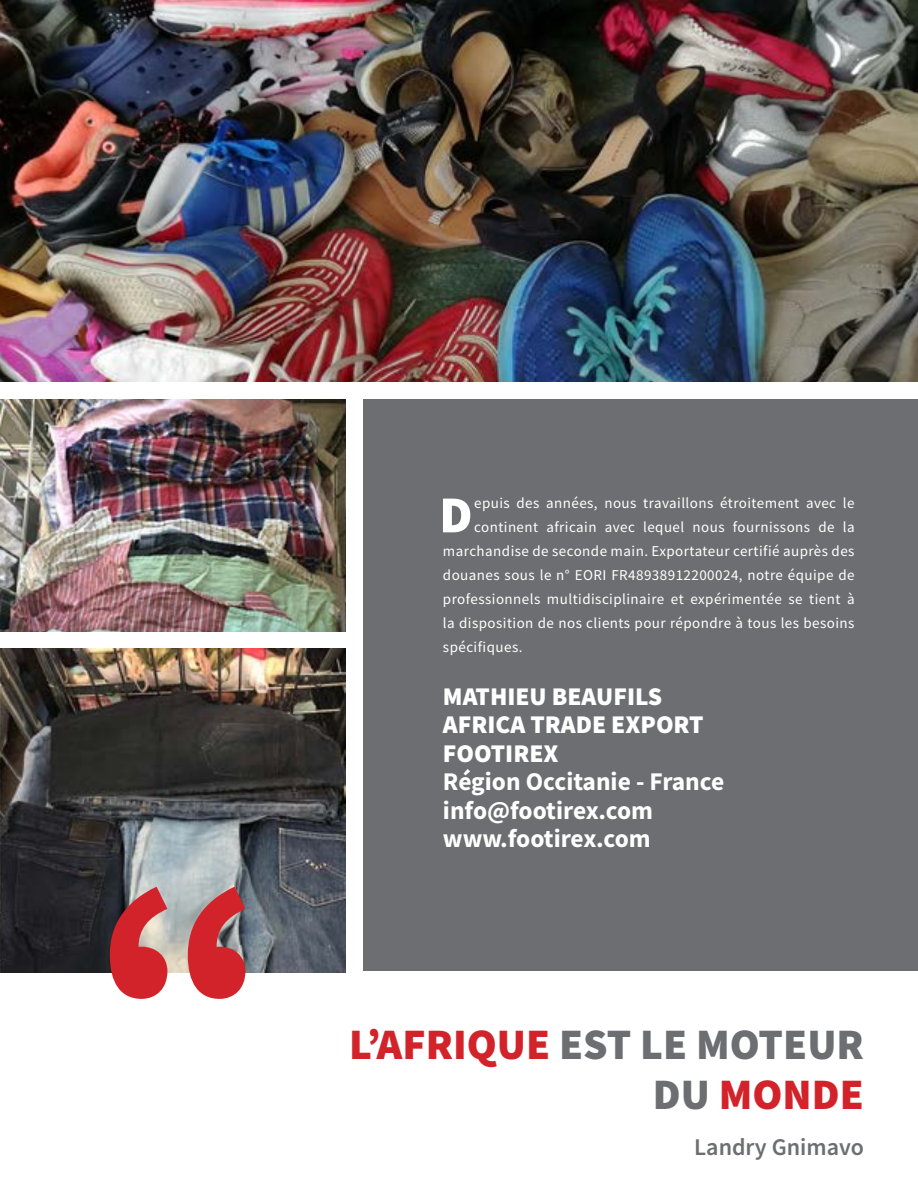
<style>
.page{position:relative;width:918px;height:1188px;background:#fff}
.page>*{position:absolute;margin:0;border:0;box-sizing:border-box;transform-origin:0 0}
.t1{font:900 300px "Source Sans Pro";color:#d2232a}
.t2{font:900 51.9px "Source Sans Pro";color:#fff}
.t3{font:900 43.5px "Source Sans Pro";color:#6d6e71}
.t4{font:900 43.5px "Source Sans Pro";color:#d2232a}
.t5{font:700 25.5px/28.5px "Source Sans Pro";color:#fff}
.t6{font:900 25.5px/28.5px "Source Sans Pro";color:#fff}
.t7{font:600 24px "Source Sans Pro";color:#6d6e71}
.t8{font:15px "Source Sans Pro";letter-spacing:.03em;color:#fff}
.s1{color:#d2232a}
.s2{color:#6d6e71}
</style>
<div class="page">
<div style="left:363px;top:399px;width:555px;height:572px;background:#6d6e71"></div>
<img style="left:0;top:0;width:918px;height:381px">
<img style="left:0;top:399px;width:345px;height:232px">
<img style="left:0;top:648px;width:345px;height:325px">
<h1 class="t1" style="left:94px;top:783px;width:176px">“</h1>
<h2 class="t2" style="left:439px;top:479px;width:35px">D</h2>
<p class="t8" style="left:474px;top:494px;width:382px">epuis des années, nous travaillons étroitement avec le</p>
<p class="t8" style="left:474px;top:518px;width:382px">continent africain avec lequel nous fournissons de la</p>
<p class="t8" style="left:443px;top:542px;width:413px">marchandise de seconde main. Exportateur certifié auprès des</p>
<p class="t8" style="left:443px;top:566px;width:413px">douanes sous le n° EORI FR48938912200024, notre équipe de</p>
<p class="t8" style="left:443px;top:590px;width:413px">professionnels multidisciplinaire et expérimentée se tient à</p>
<p class="t8" style="left:443px;top:614px;width:413px">la disposition de nos clients pour répondre à tous les besoins</p>
<p class="t8" style="left:443px;top:638px;width:81px">spécifiques.</p>
<h3 class="t6" style="left:443px;top:682px;width:262px">MATHIEU BEAUFILS<br>AFRICA TRADE EXPORT<br>FOOTIREX</h3>
<h3 class="t5" style="left:443px;top:767px;width:283px">Région Occitanie - France info@footirex.com www.footirex.com</h3>
<h3 class="t3" style="left:349px;top:1015px;width:516px"><span class="s1">L’AFRIQUE</span> EST LE MOTEUR</h3>
<h3 class="t4" style="left:653px;top:1064px;width:213px"><span class="s2">DU</span> MONDE</h3>
<h3 class="t7" style="left:694px;top:1131px;width:171px">Landry Gnimavo</h3>
</div>
